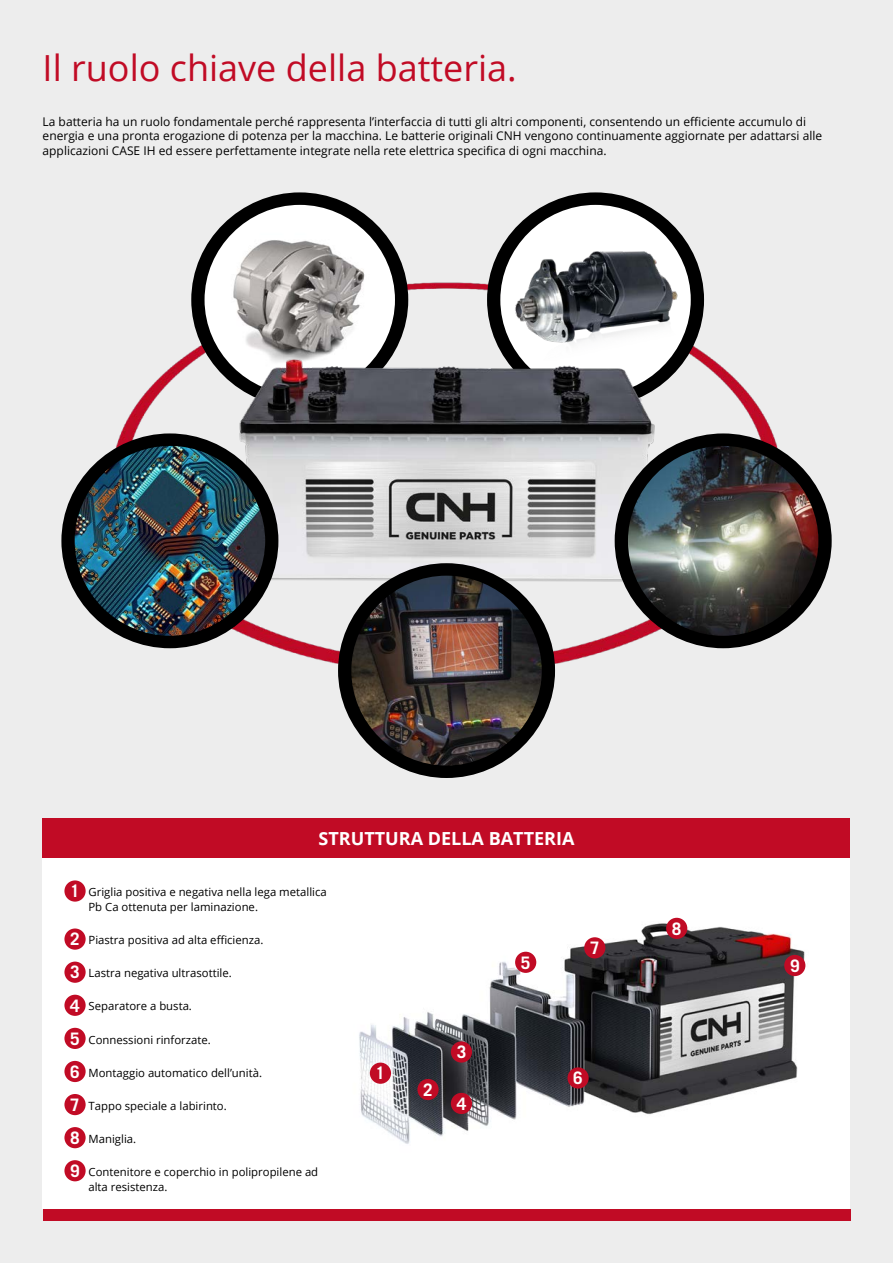
<style>
.page{position:relative;width:893px;height:1263px;background:#ededed}
.page>*{position:absolute;margin:0;border:0;box-sizing:border-box;transform-origin:0 0}
.t1{font:36px "Open Sans";color:#c10b25}
.t2{font:700 18px "Open Sans";color:#fff}
.t3{font:700 17.25px "Trade Gothic LT Std";color:#fff}
.t4{font:12px/14.4px "Open Sans";color:#000}
.t5{font:11.4px/15px "Open Sans";color:#000}
</style>
<div class="page">
<img style="left:121px;top:282px;width:652px;height:389px">
<svg style="left:191px;top:192px;width:217px;height:154px"></svg>
<svg style="left:487px;top:192px;width:217px;height:154px"></svg>
<img style="left:149px;top:346px;width:601px;height:254px">
<img style="left:61px;top:433px;width:217px;height:215px">
<img style="left:615px;top:433px;width:217px;height:215px">
<img style="left:338px;top:563px;width:217px;height:215px">
<div style="left:43px;top:857px;width:807px;height:351px;background:#fff"></div>
<div style="left:43px;top:818px;width:807px;height:39px;background:#c10b25"></div>
<div style="left:43px;top:1208px;width:807px;height:12px;background:#c10b25"></div>
<div style="left:64px;top:880px;width:22px;height:22px;background:#c10b25;border-radius:50%"></div>
<div style="left:64px;top:928px;width:22px;height:22px;background:#c10b25;border-radius:50%"></div>
<div style="left:64px;top:961px;width:22px;height:22px;background:#c10b25;border-radius:50%"></div>
<div style="left:64px;top:995px;width:22px;height:21px;background:#c10b25;border-radius:50%"></div>
<div style="left:64px;top:1028px;width:22px;height:21px;background:#c10b25;border-radius:50%"></div>
<div style="left:64px;top:1061px;width:22px;height:21px;background:#c10b25;border-radius:50%"></div>
<div style="left:64px;top:1094px;width:22px;height:21px;background:#c10b25;border-radius:50%"></div>
<div style="left:64px;top:1127px;width:22px;height:21px;background:#c10b25;border-radius:50%"></div>
<div style="left:64px;top:1160px;width:22px;height:21px;background:#c10b25;border-radius:50%"></div>
<img style="left:359px;top:917px;width:447px;height:227px">
<div style="left:370px;top:1062px;width:21px;height:22px;background:#c10b25;border-radius:50%"></div>
<div style="left:417px;top:1079px;width:22px;height:21px;background:#c10b25;border-radius:50%"></div>
<div style="left:451px;top:1041px;width:21px;height:21px;background:#c10b25;border-radius:50%"></div>
<div style="left:451px;top:1093px;width:21px;height:21px;background:#c10b25;border-radius:50%"></div>
<div style="left:515px;top:952px;width:21px;height:21px;background:#c10b25;border-radius:50%"></div>
<div style="left:567px;top:1067px;width:22px;height:21px;background:#c10b25;border-radius:50%"></div>
<div style="left:584px;top:937px;width:21px;height:21px;background:#c10b25;border-radius:50%"></div>
<div style="left:666px;top:918px;width:21px;height:21px;background:#c10b25;border-radius:50%"></div>
<div style="left:784px;top:955px;width:21px;height:21px;background:#c10b25;border-radius:50%"></div>
<p class="t1" style="left:43px;top:43px;width:476px">Il ruolo chiave della batteria.</p>
<p class="t4" style="left:43px;top:114px;width:781px">La batteria ha un ruolo fondamentale perché rappresenta l’interfaccia di tutti gli altri componenti, consentendo un efficiente accumulo di energia e una pronta erogazione di potenza per la macchina. Le batterie originali CNH vengono continuamente aggiornate per adattarsi alle applicazioni CASE IH ed essere perfettamente integrate nella rete elettrica specifica di ogni macchina.</p>
<p class="t2" style="left:318px;top:825px;width:258px">STRUTTURA DELLA BATTERIA</p>
<p class="t3" style="left:70px;top:880px;width:11px">1</p>
<p class="t5" style="left:88px;top:884px;width:240px">Griglia positiva e negativa nella lega metallica<br>Pb Ca ottenuta per laminazione.</p>
<p class="t3" style="left:70px;top:928px;width:11px">2</p>
<p class="t5" style="left:89px;top:932px;width:176px">Piastra positiva ad alta efficienza.</p>
<p class="t3" style="left:70px;top:962px;width:11px">3</p>
<p class="t5" style="left:89px;top:965px;width:145px">Lastra negativa ultrasottile.</p>
<p class="t3" style="left:70px;top:995px;width:11px">4</p>
<p class="t5" style="left:89px;top:998px;width:105px">Separatore a busta.</p>
<p class="t3" style="left:70px;top:1028px;width:11px">5</p>
<p class="t5" style="left:89px;top:1031px;width:124px">Connessioni rinforzate.</p>
<p class="t3" style="left:70px;top:1061px;width:11px">6</p>
<p class="t5" style="left:89px;top:1065px;width:175px">Montaggio automatico dell’unità.</p>
<p class="t3" style="left:70px;top:1094px;width:11px">7</p>
<p class="t5" style="left:89px;top:1098px;width:140px">Tappo speciale a labirinto.</p>
<p class="t3" style="left:70px;top:1127px;width:11px">8</p>
<p class="t5" style="left:89px;top:1131px;width:49px">Maniglia.</p>
<p class="t3" style="left:70px;top:1160px;width:11px">9</p>
<p class="t5" style="left:88px;top:1164px;width:231px">Contenitore e coperchio in polipropilene ad alta resistenza.</p>
<p class="t3" style="left:376px;top:1063px;width:11px">1</p>
<p class="t3" style="left:423px;top:1079px;width:11px">2</p>
<p class="t3" style="left:457px;top:1041px;width:11px">3</p>
<p class="t3" style="left:457px;top:1093px;width:11px">4</p>
<p class="t3" style="left:521px;top:952px;width:11px">5</p>
<p class="t3" style="left:590px;top:937px;width:11px">7</p>
<p class="t3" style="left:573px;top:1067px;width:11px">6</p>
<p class="t3" style="left:672px;top:918px;width:11px">8</p>
<p class="t3" style="left:790px;top:955px;width:11px">9</p>
</div>
